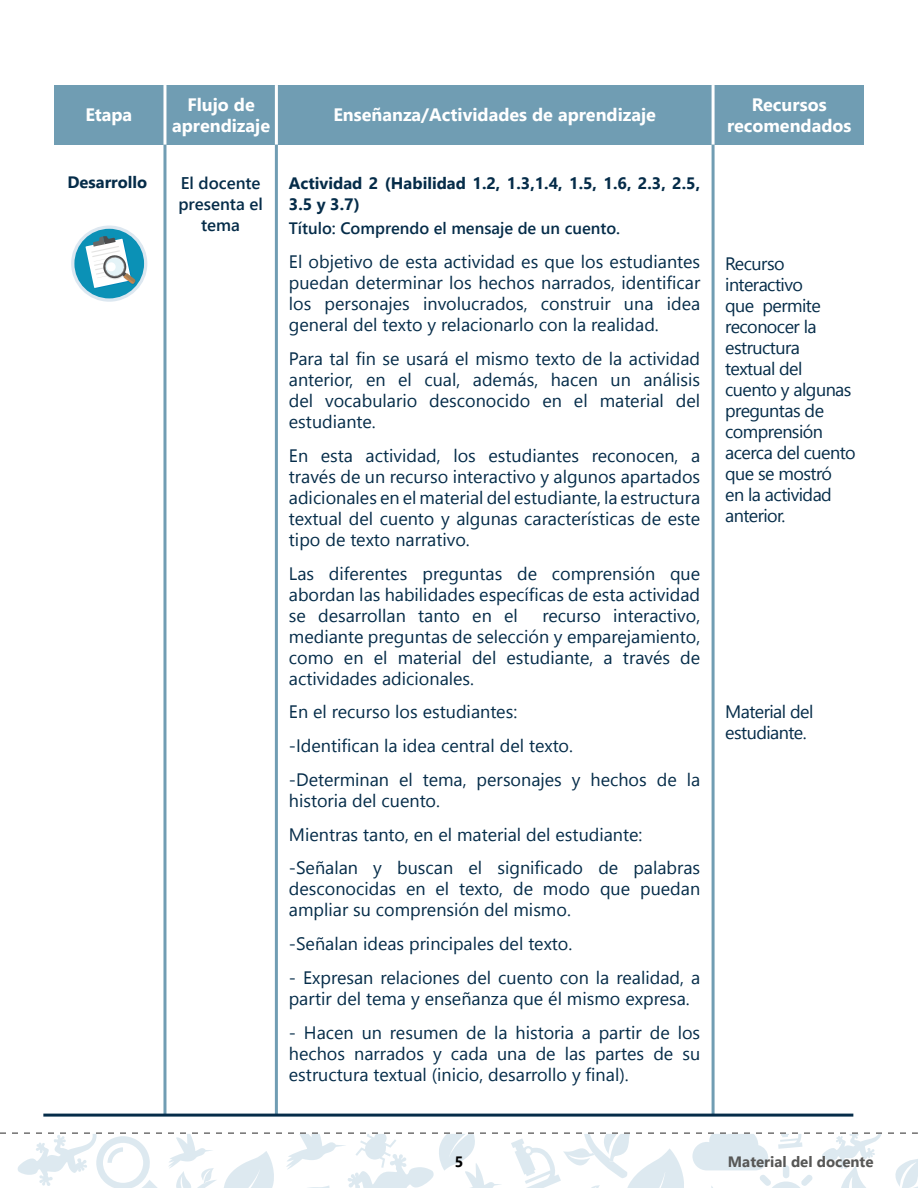
<style>
.page{position:relative;width:918px;height:1188px;background:#fff}
.page>*{position:absolute;margin:0;border:0;box-sizing:border-box;transform-origin:0 0}
.t1{font:18px/21px "Segoe UI";color:#052c49;text-align:justify}
.t2{font:18px/21px "Segoe UI";letter-spacing:-.03em;color:#052c49}
.t3{font:700 18px/21px "Segoe UI";color:#fff;text-align:center}
.t4{font:600 16.95px/21px "Segoe UI";color:#052c49;text-align:center}
.t5{font:700 16.5px/21px "Segoe UI";color:#052c49}
.t6{font:600 16.5px "Segoe UI";color:#052c49}
.t7{font:700 15px "Segoe UI";color:#575756}
.t8{font:700 15px "Segoe UI";color:#000}
</style>
<div class="page">
<svg style="left:0;top:1132px;width:918px;height:56px"></svg>
<div style="left:54px;top:85px;width:810px;height:60px;background:#709db3"></div>
<hr style="left:163px;top:85px;width:3px;height:60px;background:#fff">
<hr style="left:275px;top:85px;width:3px;height:60px;background:#fff">
<hr style="left:712px;top:85px;width:3px;height:60px;background:#fff">
<hr style="left:163px;top:145px;width:3px;height:970px;background:#709db3">
<hr style="left:275px;top:145px;width:3px;height:970px;background:#709db3">
<hr style="left:712px;top:145px;width:3px;height:970px;background:#709db3">
<hr style="left:43px;top:1114px;width:810px;height:3px;background:#052c49">
<svg style="left:71px;top:226px;width:76px;height:76px"></svg>
<div style="left:74px;top:229px;width:70px;height:69px;background:#0b91b6;border-radius:50%"></div>
<svg style="left:86px;top:236px;width:50px;height:53px"></svg>
<p class="t3" style="left:85px;top:104px;width:48px">Etapa</p>
<p class="t3" style="left:172px;top:94px;width:99px">Flujo de aprendizaje</p>
<p class="t3" style="left:727px;top:94px;width:126px">Recursos recomendados</p>
<p class="t3" style="left:333px;top:104px;width:324px">Enseñanza/Actividades de aprendizaje</p>
<p class="t5" style="left:67px;top:171px;width:81px">Desarrollo</p>
<p class="t4" style="left:178px;top:172px;width:86px">El docente presenta el tema</p>
<p class="t5" style="left:289px;top:172px;width:413px">Actividad 2 (Habilidad 1.2, 1.3,1.4, 1.5, 1.6, 2.3, 2.5,<br>3.5 y 3.7)</p>
<p class="t6" style="left:289px;top:215px;width:333px">Título: Comprendo el mensaje de un cuento.</p>
<p class="t1" style="left:289px;top:251px;width:413px">El objetivo de esta actividad es que los estudiantes puedan determinar los hechos narrados, identificar los personajes involucrados, construir una idea general del texto y relacionarlo con la realidad.</p>
<p class="t1" style="left:289px;top:348px;width:413px">Para tal fin se usará el mismo texto de la actividad anterior, en el cual, además, hacen un análisis del vocabulario desconocido en el material del estudiante.</p>
<p class="t1" style="left:289px;top:444px;width:413px">En esta actividad, los estudiantes reconocen, a través de un recurso interactivo y algunos apartados adicionales en el material del estudiante, la estructura textual del cuento y algunas características de este tipo de texto narrativo.</p>
<p class="t1" style="left:289px;top:562px;width:413px">Las diferentes preguntas de comprensión que abordan las habilidades específicas de esta actividad se desarrollan tanto en el</p>
<p class="t1" style="left:289px;top:604px;width:413px;text-indent:254px">recurso interactivo, mediante preguntas de selección y emparejamiento, como en el material del estudiante, a través de actividades adicionales.</p>
<p class="t1" style="left:289px;top:695px;width:413px;line-height:33.8px;text-align:left">En el recurso los estudiantes:<br>-Identifican la idea central del texto.<br>-Determinan el tema, personajes y hechos de la</p>
<p class="t1" style="left:289px;top:783px;width:413px;line-height:33.8px;text-align:left">historia del cuento.<br>Mientras tanto, en el material del estudiante: -Señalan y buscan el significado de palabras</p>
<p class="t1" style="left:289px;top:878px;width:413px">desconocidas en el texto, de modo que puedan ampliar su comprensión del mismo.</p>
<p class="t1" style="left:289px;top:933px;width:285px">-Señalan ideas principales del texto.</p>
<p class="t1" style="left:289px;top:967px;width:413px">- Expresan relaciones del cuento con la realidad, a partir del tema y enseñanza que él mismo expresa.</p>
<p class="t1" style="left:289px;top:1021px;width:413px">- Hacen un resumen de la historia a partir de los hechos narrados y cada una de las partes de su estructura textual (inicio, desarrollo y final).</p>
<p class="t2" style="left:725px;top:253px;width:132px">Recurso interactivo<br>que permite reconocer la estructura<br>textual del cuento y algunas preguntas de comprensión acerca del cuento que se mostró<br>en la actividad anterior.</p>
<p class="t2" style="left:725px;top:701px;width:90px">Material del estudiante.</p>
<p class="t8" style="left:455px;top:1150px;width:10px">5</p>
<p class="t7" style="left:728px;top:1149px;width:147px">Material del docente</p>
</div>
